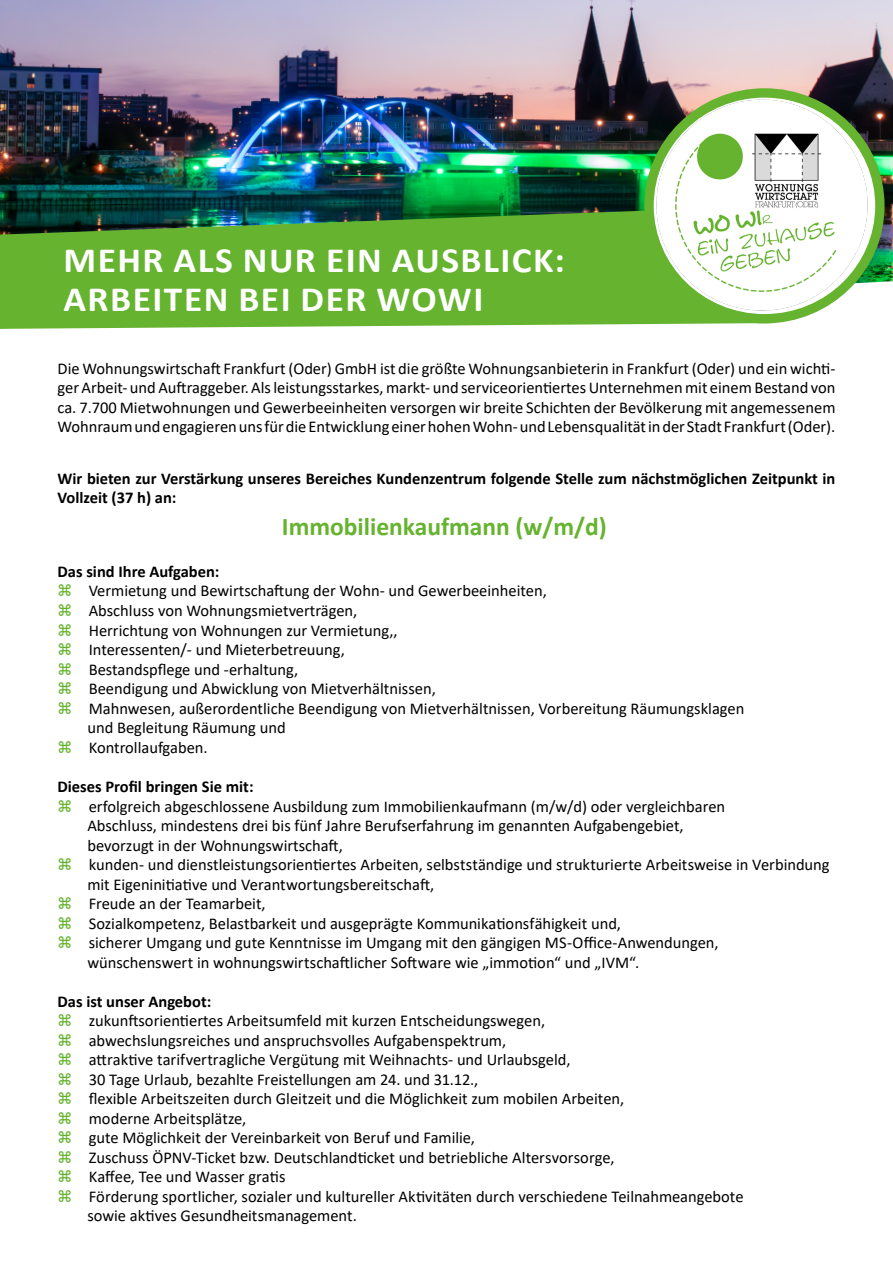
<style>
.page{position:relative;width:893px;height:1263px;background:#fff}
.page>*{position:absolute;margin:0;border:0;box-sizing:border-box;transform-origin:0 0}
.t1{font:700 35.7px/39px "Calibri";letter-spacing:.04em;color:#fff;scale:1.05 1}
.t2{font:700 25.5px "Calibri";color:#65b32e}
.t3{font:16.5px/19.5px "Calibri";color:#000}
.t4{font:700 16.5px/19.5px "Calibri";color:#000}
</style>
<div class="page">
<img style="left:0;top:0;width:893px;height:282px">
<svg style="left:0;top:208px;width:640px;height:121px;background:#5ca634"></svg>
<img style="left:640px;top:95px;width:244px;height:230px">
<h1 class="t1" style="left:63px;top:240px;width:479px">MEHR ALS NUR EIN AUSBLICK:<br>ARBEITEN BEI DER WOWI</h1>
<p class="t3" style="left:58px;top:358px;width:779px;text-align:justify">Die Wohnungswirtschaft Frankfurt (Oder) GmbH ist die größte Wohnungsanbieterin in Frankfurt (Oder) und ein wichti&shy;ger Arbeit- und Auftraggeber. Als leistungsstarkes, markt- und serviceorientiertes Unternehmen mit einem Bestand von ca. 7.700 Mietwohnungen und Gewerbeeinheiten versorgen wir breite Schichten der Bevölkerung mit angemessenem Wohnraum und engagieren uns für die Entwicklung einer hohen Wohn- und Lebensqualität in der Stadt Frankfurt (Oder).</p>
<p class="t4" style="left:58px;top:468px;width:779px">Wir bieten zur Verstärkung unseres Bereiches Kundenzentrum folgende Stelle zum nächstmöglichen Zeitpunkt in<br>Vollzeit (37 h) an:</p>
<h2 class="t2" style="left:282px;top:509px;width:327px">Immobilienkaufmann (w/m/d)</h2>
<p class="t4" style="left:58px;top:561px;width:163px">Das sind Ihre Aufgaben:</p>
<p class="t3" style="left:87px;top:581px;width:659px">Vermietung und Bewirtschaftung der Wohn- und Gewerbeeinheiten,<br>Abschluss von Wohnungsmietverträgen,<br>Herrichtung von Wohnungen zur Vermietung,,<br>Interessenten/- und Mieterbetreuung,<br>Bestandspflege und -erhaltung,<br>Beendigung und Abwicklung von Mietverhältnissen,<br>Mahnwesen, außerordentliche Beendigung von Mietverhältnissen, Vorbereitung Räumungsklagen und Begleitung Räumung und<br>Kontrollaufgaben.</p>
<p class="t4" style="left:58px;top:776px;width:198px">Dieses Profil bringen Sie mit:</p>
<p class="t3" style="left:87px;top:796px;width:744px">erfolgreich abgeschlossene Ausbildung zum Immobilienkaufmann (m/w/d) oder vergleichbaren<br>Abschluss, mindestens drei bis fünf Jahre Berufserfahrung im genannten Aufgabengebiet,<br>bevorzugt in der Wohnungswirtschaft,<br>kunden- und dienstleistungsorientiertes Arbeiten, selbstständige und strukturierte Arbeitsweise in Verbindung mit Eigeninitiative und Verantwortungsbereitschaft,<br>Freude an der Teamarbeit,<br>Sozialkompetenz, Belastbarkeit und ausgeprägte Kommunikationsfähigkeit und,<br>sicherer Umgang und gute Kenntnisse im Umgang mit den gängigen MS-Office-Anwendungen,<br>wünschenswert in wohnungswirtschaftlicher Software wie „immotion“ und „IVM“.</p>
<p class="t4" style="left:58px;top:991px;width:155px">Das ist unser Angebot:</p>
<p class="t3" style="left:87px;top:1010px;width:658px">zukunftsorientiertes Arbeitsumfeld mit kurzen Entscheidungswegen,<br>abwechslungsreiches und anspruchsvolles Aufgabenspektrum,<br>attraktive tarifvertragliche Vergütung mit Weihnachts- und Urlaubsgeld,<br>30 Tage Urlaub, bezahlte Freistellungen am 24. und 31.12.,<br>flexible Arbeitszeiten durch Gleitzeit und die Möglichkeit zum mobilen Arbeiten,<br>moderne Arbeitsplätze,<br>gute Möglichkeit der Vereinbarkeit von Beruf und Familie,<br>Zuschuss ÖPNV-Ticket bzw. Deutschlandticket und betriebliche Altersvorsorge,<br>Kaffee, Tee und Wasser gratis<br>Förderung sportlicher, sozialer und kultureller Aktivitäten durch verschiedene Teilnahmeangebote sowie aktives Gesundheitsmanagement.</p>
</div>
